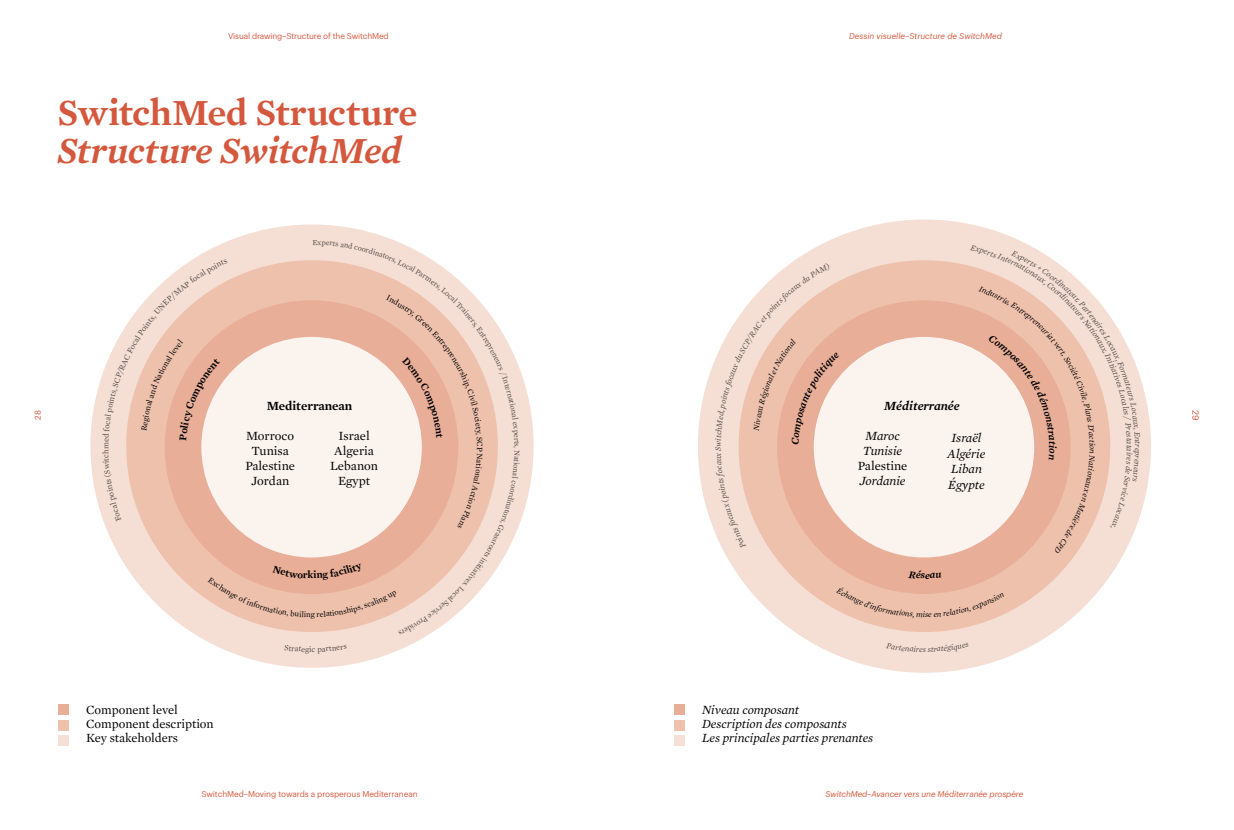
<style>
.page{position:relative;width:1234px;height:830px;background:#fff}
.page>*{position:absolute;margin:0;border:0;box-sizing:border-box;transform-origin:0 0}
.t1{font:600 37.5px "Mercury Text G1";letter-spacing:-.015em;color:#d4583d}
.t2{font:italic 600 37.5px "Mercury Text G1";letter-spacing:-.02em;color:#d4583d}
.t3{font:italic 12.75px/15.8px "Mercury Text G1";letter-spacing:-.005em;color:#000}
.t4{font:12.75px/15px "Mercury Text G1";letter-spacing:-.005em;color:#000;text-align:center}
.t5{font:600 12.75px "Mercury Text G1";letter-spacing:-.005em;color:#000}
.t6{font:italic 600 12.75px "Mercury Text G1";letter-spacing:-.005em;color:#000}
.t7{font:italic 600 10.5px "Mercury Text G1";color:#000}
.t8{font:600 10.5px "Mercury Text G1";color:#000}
.t9{font:9px "Graphik";color:#d4583d}
.t10{font:8.25px "Graphik";letter-spacing:-.02em;color:#d4583d}
.t11{font:italic 8.25px "Graphik";letter-spacing:-.01em;color:#d4583d}
.t12{font:italic 8.25px "Mercury Text G1";color:#58595b}
.t13{font:8.25px "Mercury Text G1";color:#58595b}
.t14{font:8.25px "Mercury Text G1";color:#000}
.t15{font:italic 8.25px "Mercury Text G1";color:#000}
.t16{font:8.18px "Mercury Text G1";color:#000}
.t17{font:italic 8.18px "Mercury Text G1";color:#000}
.t18{font:7.88px "Mercury Text G1";color:#58595b}
</style>
<div class="page">
<div style="left:58px;top:703px;width:11px;height:11px;background:#e9ae97"></div>
<div style="left:674px;top:703px;width:10px;height:11px;background:#e9ae97"></div>
<div style="left:58px;top:719px;width:11px;height:10px;background:#eec1ad"></div>
<div style="left:674px;top:719px;width:10px;height:10px;background:#eec1ad"></div>
<div style="left:58px;top:735px;width:11px;height:10px;background:#f6e0d5"></div>
<div style="left:674px;top:735px;width:10px;height:10px;background:#f6e0d5"></div>
<div style="left:90px;top:224px;width:443px;height:443px;border:44px solid #f5ded3;border-radius:50%"></div>
<div style="left:697px;top:219px;width:453px;height:453px;border:44px solid #f5ded3;border-radius:50%"></div>
<div style="left:738px;top:260px;width:371px;height:371px;border:44px solid #eec1ad;border-radius:50%"></div>
<div style="left:777px;top:300px;width:293px;height:293px;border:37px solid #e9ae97;border-radius:50%"></div>
<div style="left:813px;top:337px;width:220px;height:220px;background:#fbf3ee;border-radius:50%"></div>
<svg style="left:716px;top:452px;width:30px;height:96px"></svg>
<svg style="left:835px;top:585px;width:169px;height:32px"></svg>
<svg style="left:908px;top:570px;width:33px;height:8px"></svg>
<svg style="left:102px;top:239px;width:417px;height:395px"></svg>
<svg style="left:715px;top:262px;width:124px;height:184px"></svg>
<svg style="left:284px;top:644px;width:25px;height:9px"></svg>
<svg style="left:317px;top:644px;width:30px;height:9px"></svg>
<svg style="left:885px;top:642px;width:83px;height:10px"></svg>
<svg style="left:969px;top:245px;width:170px;height:308px"></svg>
<p class="t10" style="left:228px;top:29px;width:162px">Visual drawing–Structure of the SwitchMed</p>
<p class="t11" style="left:849px;top:29px;width:154px">Dessin visuelle–Structure de SwitchMed</p>
<h1 class="t1" style="left:57px;top:90px;width:361px">SwitchMed Structure</h1>
<h1 class="t2" style="left:57px;top:128px;width:346px">Structure SwitchMed</h1>
<p class="t10" style="left:32px;top:419px;width:11px;rotate:-90deg">28</p>
<p class="t5" style="left:267px;top:398px;width:87px">Mediterranean</p>
<p class="t6" style="left:884px;top:398px;width:77px">Méditerranée</p>
<p class="t4" style="left:245px;top:428px;width:51px">Morroco<br>Tunisa<br>Palestine<br>Jordan</p>
<p class="t4" style="left:330px;top:428px;width:50px">Israel<br>Algeria<br>Lebanon<br>Egypt</p>
<p class="t3" style="left:862px;top:428px;width:41px;line-height:15.2px">Maroc<br>Tunisie</p>
<p class="t3" style="left:947px;top:429px;width:39px;text-align:center">Israël<br>Algérie<br>Liban<br>Égypte</p>
<p class="t13" style="left:101px;top:449px;width:8px;rotate:-90deg">m</p>
<p class="t18" style="left:521px;top:446px;width:3px;rotate:90deg">,</p>
<p class="t12" style="left:713px;top:450px;width:6px;rotate:-90deg">S</p>
<p class="t12" style="left:1134px;top:444px;width:9px;rotate:90deg">ta</p>
<p class="t12" style="left:1142px;top:444px;width:8px;rotate:90deg">re</p>
<p class="t15" style="left:1096px;top:444px;width:6px;rotate:90deg">o</p>
<p class="t7" style="left:1058px;top:444px;width:5px;rotate:90deg">i</p>
<p class="t14" style="left:485px;top:446px;width:7px;rotate:90deg">P</p>
<p class="t4" style="left:857px;top:458px;width:51px">Palestine</p>
<p class="t3" style="left:859px;top:472px;width:47px">Jordanie</p>
<p class="t8" style="left:307px;top:568px;width:7px">k</p>
<p class="t7" style="left:920px;top:568px;width:6px">s</p>
<p class="t16" style="left:310px;top:609px;width:6px">g</p>
<p class="t17" style="left:922px;top:609px;width:4px">i</p>
<p class="t13" style="left:309px;top:644px;width:8px">ic</p>
<p class="t12" style="left:922px;top:644px;width:5px">s</p>
<p class="t4" style="left:86px;top:702px;width:129px;line-height:14.2px;text-align:left">Component level<br>Component description<br>Key stakeholders</p>
<p class="t3" style="left:702px;top:702px;width:173px;line-height:14.2px">Niveau composant<br>Description des composants<br>Les principales parties prenantes</p>
<p class="t10" style="left:201px;top:787px;width:218px">SwitchMed–Moving towards a prosperous Mediterranean</p>
<p class="t11" style="left:825px;top:787px;width:199px">SwitchMed–Avancer vers une Méditerranée prospère</p>
<p class="t9" style="left:1202px;top:410px;width:12px;rotate:90deg">29</p>
</div>
